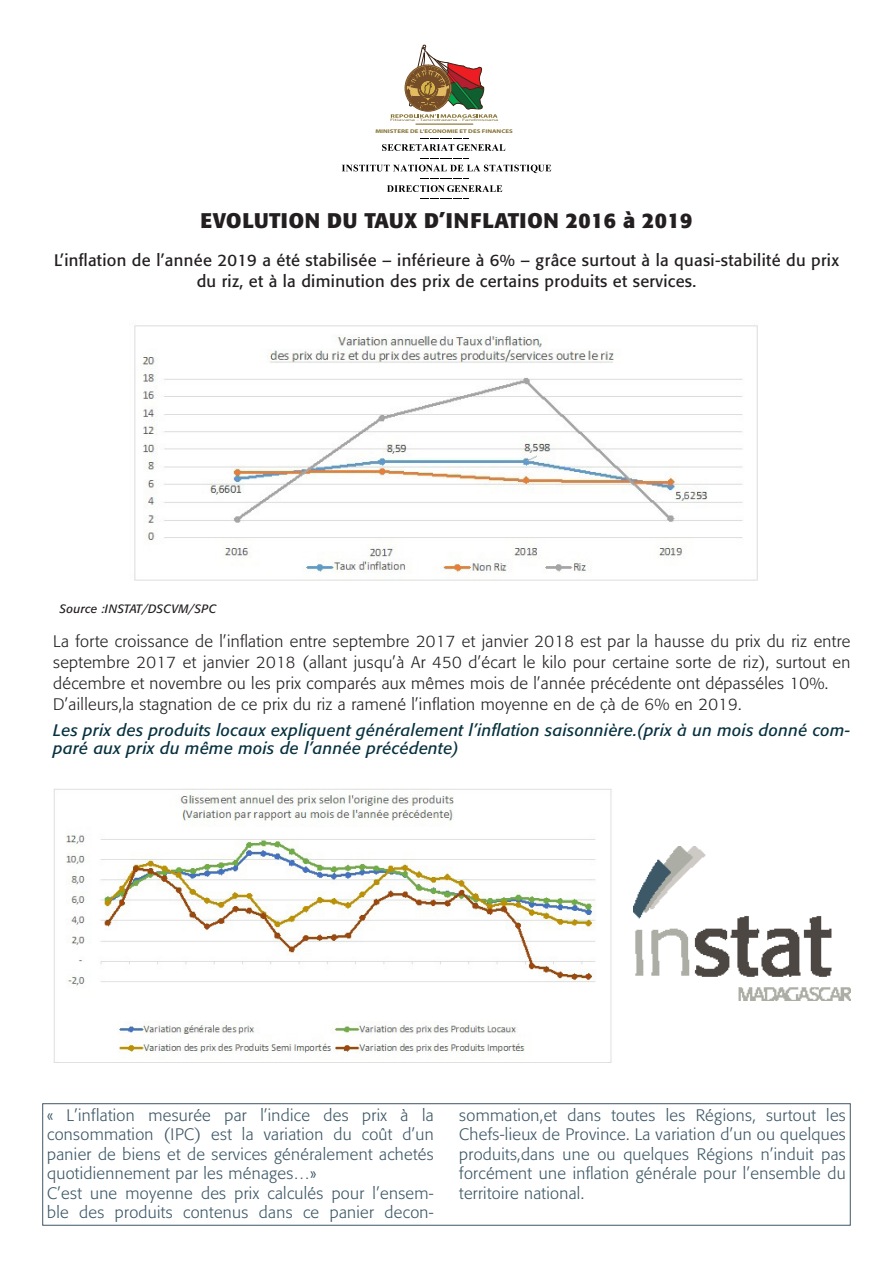
<style>
.page{position:relative;width:893px;height:1263px;background:#fff}
.page>*{position:absolute;margin:0;border:0;box-sizing:border-box;transform-origin:0 0}
.t1{font:700 21px "Formata";letter-spacing:.02em;color:#231f20}
.t2{font:300 16.5px/19.5px "Formata";letter-spacing:.02em;color:#3d5867;text-align:justify}
.Heading_1{font:300 16.5px/21px "Formata";letter-spacing:.02em;color:#231f20;text-align:justify}
.t3{font:16.5px/21px "Formata";letter-spacing:.02em;color:#231f20;text-align:center}
.t4{font:italic 16.5px/17.9px "Formata";letter-spacing:.02em;color:#07313f}
.t5{font:italic 12px "Formata";letter-spacing:.02em;color:#231f20}
.t6{font:700 5.4px "Myriad Pro";color:#857232;scale:1.28 1}
.t7{font:3.45px "Myriad Pro";color:#857232;scale:1.92 1}
</style>
<div class="page">
<img style="left:134px;top:325px;width:624px;height:256px">
<img style="left:53px;top:789px;width:559px;height:274px">
<svg style="left:382px;top:45px;width:123px;height:106px"></svg>
<svg style="left:420px;top:158px;width:49px;height:1px"></svg>
<svg style="left:342px;top:165px;width:209px;height:14px"></svg>
<svg style="left:387px;top:185px;width:115px;height:7px"></svg>
<svg style="left:420px;top:198px;width:49px;height:1px"></svg>
<div style="left:43px;top:1103px;width:807px;height:122px;border:1px solid #3d5867"></div>
<img style="left:633px;top:846px;width:217px;height:154px">
<p class="t7" style="left:390px;top:118px;width:58px">Fitiavana - Tanindrazana - Fandrosoana</p>
<p class="t6" style="left:375px;top:127px;width:109px">MINISTERE DE L’ECONOMIE ET DES FINANCES</p>
<p class="t1" style="left:200px;top:208px;width:494px">EVOLUTION DU TAUX D’INFLATION 2016 à 2019</p>
<p class="t3" style="left:54px;top:250px;width:786px">L’inflation de l’année 2019 a été stabilisée – inférieure à 6% – grâce surtout à la quasi-stabilité du prix du riz, et à la diminution des prix de certains produits et services.</p>
<p class="t5" style="left:60px;top:601px;width:158px">Source :INSTAT/DSCVM/SPC</p>
<p class="Heading_1" style="left:53px;top:630px;width:799px">La forte croissance de l’inflation entre septembre 2017 et janvier 2018 est par la hausse du prix du riz entre septembre 2017 et janvier 2018 (allant jusqu’à Ar 450 d’écart le kilo pour certaine sorte de riz), surtout en décembre et novembre ou les prix comparés aux mêmes mois de l’année précédente ont dépasséles 10%.</p>
<p class="Heading_1" style="left:53px;top:693px;width:690px">D’ailleurs,la stagnation de ce prix du riz a ramené l’inflation moyenne en de çà de 6% en 2019.</p>
<p class="t4" style="left:53px;top:721px;width:799px">Les prix des produits locaux expliquent généralement l’inflation saisonnière.(prix à un mois donné com&shy;paré aux prix du même mois de l’année précédente)</p>
<p class="t2" style="left:47px;top:1105px;width:388px">« L’inflation mesurée par l’indice des prix à la consommation (IPC) est la variation du coût d’un panier de biens et de services généralement achetés quotidiennement par les ménages…»</p>
<p class="t2" style="left:47px;top:1183px;width:388px">C’est une moyenne des prix calculés pour l’ensem&shy;ble des produits contenus dans ce panier decon-</p>
<p class="t2" style="left:459px;top:1105px;width:388px">sommation,et dans toutes les Régions, surtout les Chefs-lieux de Province. La variation d’un ou quelques produits,dans une ou quelques Régions n’induit pas forcément une inflation générale pour l’ensemble du territoire national.</p>
</div>
